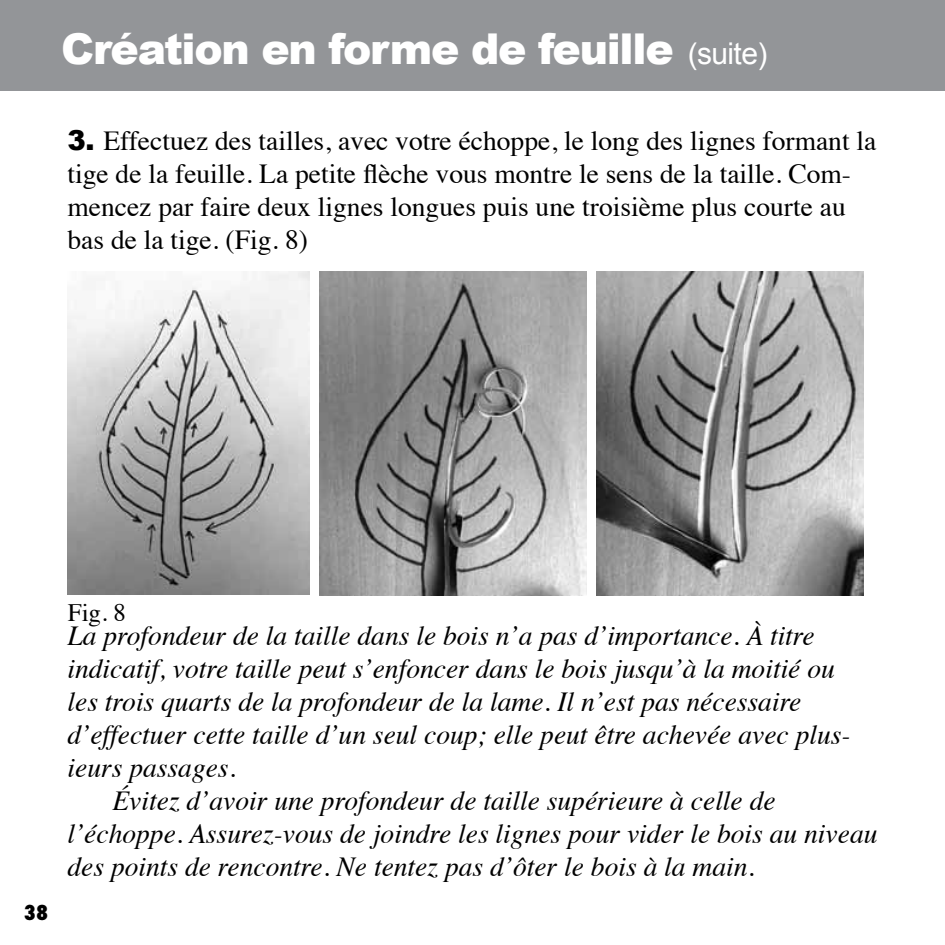
<style>
.page{position:relative;width:945px;height:945px;background:#fff}
.page>*{position:absolute;margin:0;border:0;box-sizing:border-box;transform-origin:0 0}
.t1{font:900 42.5px "Arial";letter-spacing:-.03em;color:#fff}
.t2{font:italic 27.5px "Times";color:#000}
.t3{font:27.5px/33px "Times";color:#000}
.t4{font:25px "Times";color:#000}
.t5{font:800 condensed 20px "Futura";color:#000}
.s1{font-weight:400;font-size:30px}
.s2{font-family:"Arial";font-weight:900}
</style>
<div class="page">
<img style="left:68px;top:272px;width:241px;height:322px">
<img style="left:320px;top:272px;width:267px;height:323px">
<img style="left:597px;top:272px;width:267px;height:323px">
<div style="left:0;top:0;width:945px;height:91px;background:#939598"></div>
<h1 class="t1" style="left:61px;top:18px;width:708px">Création en forme de feuille <span class="s1">(suite)</span></h1>
<p class="t3" style="left:68px;top:122px;width:810px"><span class="s2">3.</span> Effectuez des tailles, avec votre échoppe, le long des lignes formant la tige de la feuille. La petite flèche vous montre le sens de la taille. Com&shy;mencez par faire deux lignes longues puis une troisième plus courte au bas de la tige. (Fig. 8)</p>
<p class="t5" style="left:24px;top:900px;width:26px">38</p>
<p class="t4" style="left:68px;top:589px;width:60px">Fig. 8</p>
<p class="t2" style="left:68px;top:612px;width:749px">La profondeur de la taille dans le bois n’a pas d’importance. À titre</p>
<p class="t2" style="left:68px;top:645px;width:769px">indicatif, votre taille peut s’enfoncer dans le bois jusqu’à la moitié ou</p>
<p class="t2" style="left:68px;top:678px;width:736px">les trois quarts de la profondeur de la lame. Il n’est pas nécessaire</p>
<p class="t2" style="left:68px;top:711px;width:785px">d’effectuer cette taille d’un seul coup; elle peut être achevée avec plus-</p>
<p class="t2" style="left:68px;top:744px;width:170px">ieurs passages.</p>
<p class="t2" style="left:112px;top:777px;width:665px">Évitez d’avoir une profondeur de taille supérieure à celle de</p>
<p class="t2" style="left:68px;top:810px;width:812px">l’échoppe. Assurez-vous de joindre les lignes pour vider le bois au niveau</p>
<p class="t2" style="left:68px;top:843px;width:688px">des points de rencontre. Ne tentez pas d’ôter le bois à la main.</p>
</div>
